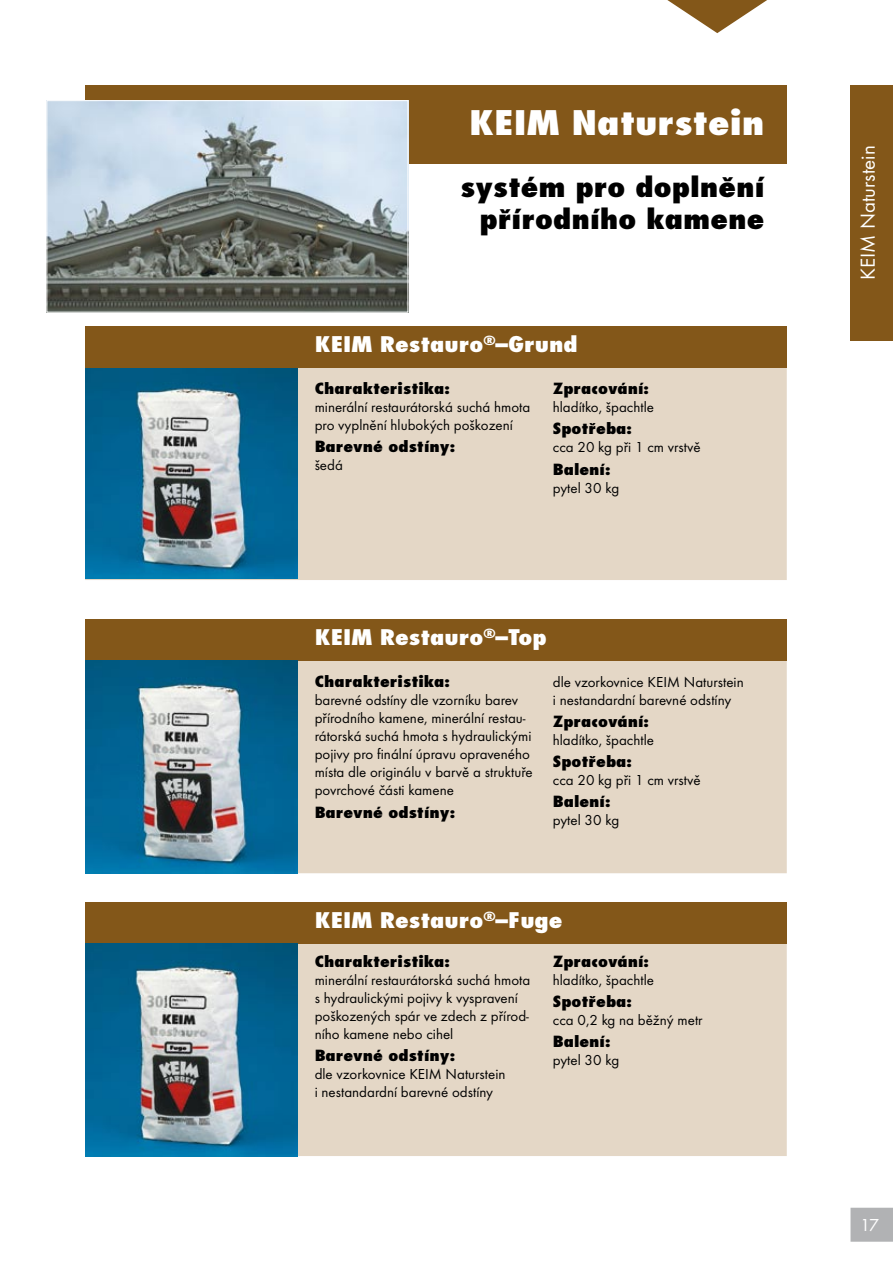
<style>
.page{position:relative;width:893px;height:1263px;background:#fff}
.page>*{position:absolute;margin:0;border:0;box-sizing:border-box;transform-origin:0 0}
.t1{font:33px "Futura Extra Bold AEE";color:#fff;scale:1.2 1}
.t2{font:27px/32.4px "Futura Extra Bold AEE";color:#000;text-align:right;scale:1.2 1}
.t3{font:21px "Futura Extra Bold AEE";color:#fff;scale:1.2 1}
.t4{font:21px "Futura TEE";color:#fff}
.t5{font:18px "Futura TEE";color:#fff}
.t6{font:15px/18px "Futura TEE";color:#000}
.t7{font:15px "Futura Extra Bold AEE";color:#000;scale:1.2 1}
</style>
<div class="page">
<svg style="left:850px;top:1208px;width:43px;height:34px"></svg>
<div style="left:86px;top:329px;width:700px;height:250px;background:#e4d7c6"></div>
<img style="left:85px;top:367px;width:213px;height:212px">
<div style="left:85px;top:326px;width:702px;height:41px;background:#835719"></div>
<div style="left:85px;top:85px;width:702px;height:79px;background:#835719"></div>
<svg style="left:667px;top:0;width:100px;height:33px"></svg>
<div style="left:86px;top:622px;width:700px;height:250px;background:#e4d7c6"></div>
<div style="left:85px;top:619px;width:702px;height:42px;background:#835719"></div>
<div style="left:86px;top:905px;width:700px;height:250px;background:#e4d7c6"></div>
<div style="left:85px;top:902px;width:702px;height:41px;background:#835719"></div>
<img style="left:85px;top:660px;width:213px;height:213px">
<img style="left:85px;top:943px;width:213px;height:213px">
<img style="left:48px;top:102px;width:358px;height:209px">
<div style="left:46px;top:100px;width:362px;height:213px;border:1px solid #fff"></div>
<div style="left:850px;top:85px;width:43px;height:255px;background:#835719"></div>
<h1 class="t1" style="left:469px;top:100px;width:248px">KEIM Naturstein</h1>
<h2 class="t2" style="left:460px;top:170px;width:255px">systém pro doplnění přírodního kamene</h2>
<h3 class="t3" style="left:315px;top:330px;width:221px">KEIM Restauro<sup>®</sup>–Grund</h3>
<p class="t7" style="left:315px;top:378px;width:114px">Charakteristika:</p>
<p class="t6" style="left:315px;top:398px;width:217px">minerální restaurátorská suchá hmota pro vyplnění hlubokých poškození</p>
<p class="t7" style="left:315px;top:437px;width:119px">Barevné odstíny:</p>
<p class="t6" style="left:315px;top:456px;width:30px">šedá</p>
<p class="t7" style="left:553px;top:378px;width:82px">Zpracování:</p>
<p class="t6" style="left:553px;top:398px;width:103px">hladítko, špachtle</p>
<p class="t7" style="left:553px;top:419px;width:67px">Spotřeba:</p>
<p class="t6" style="left:553px;top:438px;width:149px">cca 20 kg při 1 cm vrstvě</p>
<p class="t7" style="left:553px;top:459px;width:50px">Balení:</p>
<p class="t6" style="left:553px;top:478px;width:68px">pytel 3 0 kg</p>
<h3 class="t3" style="left:315px;top:623px;width:195px">KEIM Restauro<sup>®</sup>–Top</h3>
<p class="t7" style="left:315px;top:672px;width:114px">Charakteristika:</p>
<p class="t6" style="left:315px;top:691px;width:220px">barevné odstíny dle vzorníku barev přírodního kamene, minerální restau&shy;rátorská suchá hmota s hydraulickými pojivy pro finální úpravu opraveného místa dle originálu v barvě a struktuře povrchové části kamene</p>
<p class="t7" style="left:315px;top:802px;width:119px">Barevné odstíny:</p>
<p class="t6" style="left:553px;top:672px;width:192px">dle vzorkovnice KEIM Naturstein i nestandardní barevné odstíny</p>
<p class="t7" style="left:553px;top:711px;width:82px">Zpracování:</p>
<p class="t6" style="left:553px;top:731px;width:103px">hladítko, špachtle</p>
<p class="t7" style="left:553px;top:751px;width:67px">Spotřeba:</p>
<p class="t6" style="left:553px;top:771px;width:149px">cca 20 kg při 1 cm vrstvě</p>
<p class="t7" style="left:553px;top:792px;width:50px">Balení:</p>
<p class="t6" style="left:553px;top:811px;width:68px">pytel 3 0 kg</p>
<h3 class="t3" style="left:315px;top:906px;width:208px">KEIM Restauro<sup>®</sup>–Fuge</h3>
<p class="t7" style="left:315px;top:951px;width:114px">Charakteristika:</p>
<p class="t6" style="left:315px;top:971px;width:217px">minerální restaurátorská suchá hmota s hydraulickými pojivy k vyspravení poškozených spár ve zdech z přírod&shy;ního kamene nebo cihel</p>
<p class="t7" style="left:315px;top:1045px;width:119px">Barevné odstíny:</p>
<p class="t6" style="left:315px;top:1065px;width:192px">dle vzorkovnice KEIM Naturstein i nestandardní barevné odstíny</p>
<p class="t7" style="left:553px;top:951px;width:82px">Zpracování:</p>
<p class="t6" style="left:553px;top:971px;width:103px">hladítko, špachtle</p>
<p class="t7" style="left:553px;top:991px;width:67px">Spotřeba:</p>
<p class="t6" style="left:553px;top:1011px;width:151px">cca 0,2 kg na běžný metr</p>
<p class="t7" style="left:553px;top:1032px;width:50px">Balení:</p>
<p class="t6" style="left:553px;top:1051px;width:68px">pytel 3 0 kg</p>
<h3 class="t4" style="left:855px;top:280px;width:136px;rotate:-90deg">KEIM Naturstein</h3>
<p class="t5" style="left:860px;top:1215px;width:20px">17</p>
</div>
